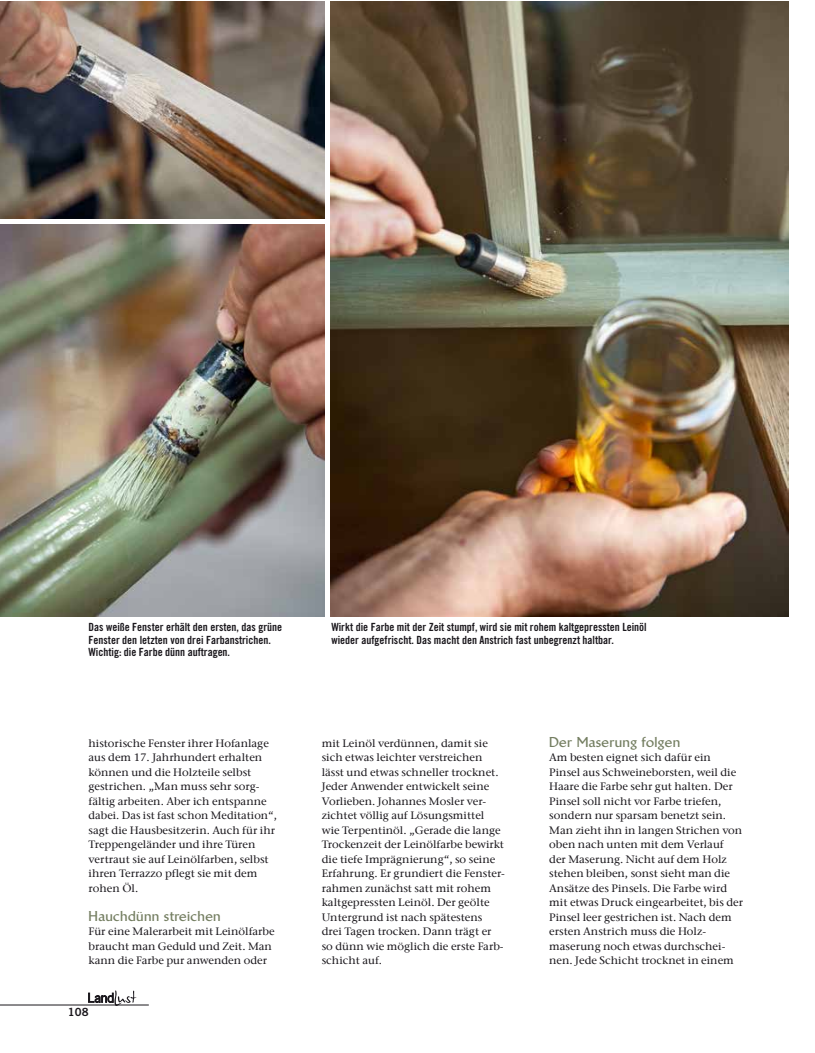
<style>
.page{position:relative;width:815px;height:1053px;background:#fff}
.page>*{position:absolute;margin:0;border:0;box-sizing:border-box;transform-origin:0 0}
.t1{font:700 13.75px "Brewery Pro";letter-spacing:.025em;color:#747e61}
.t2{font:11.25px/12.5px "Trade Gothic LT Pro Bd Cn 20";color:#1a171c}
.t3{font:11.25px "Trade Gothic LT Pro Bd 2";color:#1a171c}
.t4{font:500 10.75px/14.5px "ITC Stone Serif Com";color:#1a171c;scale:1.05 1}
</style>
<div class="page">
<hr style="left:0;top:1004px;width:149px;height:1px;background:#1a171c">
<svg style="left:88px;top:990px;width:48px;height:15px"></svg>
<img style="left:331px;top:1px;width:458px;height:615px">
<img style="left:0;top:1px;width:324px;height:218px">
<img style="left:0;top:225px;width:324px;height:391px">
<p class="t2" style="left:89px;top:620px;width:195px">Das weiße Fenster erhält den ersten, das grüne<br>Fenster den letzten von drei Farbanstrichen.<br>Wichtig: die Farbe dünn auftragen.</p>
<p class="t4" style="left:89px;top:735px;width:181px">historische Fenster ihrer Hofanlage aus dem 17. Jahrhundert erhalten können und die Holzteile selbst gestrichen. „Man muss sehr sorg&shy;fältig arbeiten. Aber ich entspanne dabei. Das ist fast schon Meditation“, sagt die Hausbesitzerin. Auch für ihr<br>Treppengeländer und ihre Türen vertraut sie auf Leinölfarben, selbst ihren Terrazzo pflegt sie mit dem rohen Öl.</p>
<p class="t1" style="left:89px;top:907px;width:134px">Hauchdünn streichen</p>
<p class="t4" style="left:89px;top:924px;width:179px">Für eine Malerarbeit mit Leinölfarbe braucht man Geduld und Zeit. Man kann die Farbe pur anwenden oder</p>
<p class="t3" style="left:68px;top:1004px;width:22px">108</p>
<p class="t2" style="left:332px;top:620px;width:317px">Wirkt die Farbe mit der Zeit stumpf, wird sie mit rohem kaltgepressten Leinöl wieder aufgefrischt. Das macht den Anstrich fast unbegrenzt haltbar.</p>
<p class="t4" style="left:322px;top:735px;width:176px">mit Leinöl verdünnen, damit sie sich etwas leichter verstreichen lässt und etwas schneller trocknet.<br>Jeder Anwender entwickelt seine<br>Vorlieben. Johannes Mosler ver&shy;zichtet völlig auf Lösungsmittel wie Terpentinöl. „Gerade die lange<br>Trockenzeit der Leinölfarbe bewirkt die tiefe Imprägnierung“, so seine<br>Erfahrung. Er grundiert die Fenster&shy;rahmen zunächst satt mit rohem kaltgepressten Leinöl. Der geölte<br>Untergrund ist nach spätestens drei Tagen trocken. Dann trägt er so dünn wie möglich die erste Farb&shy;schicht auf.</p>
<p class="t1" style="left:549px;top:733px;width:132px">Der Maserung folgen</p>
<p class="t4" style="left:549px;top:750px;width:186px">Am besten eignet sich dafür ein Pinsel aus Schweineborsten, weil die Haare die Farbe sehr gut halten. Der Pinsel soll nicht vor Farbe triefen, sondern nur sparsam benetzt sein.<br>Man zieht ihn in langen Strichen von oben nach unten mit dem Verlauf der Maserung. Nicht auf dem Holz stehen bleiben, sonst sieht man die Ansätze des Pinsels. Die Farbe wird mit etwas Druck eingearbeitet, bis der Pinsel leer gestrichen ist. Nach dem ersten Anstrich muss die Holz&shy;maserung noch etwas durchschei&shy;nen. Jede Schicht trocknet in einem</p>
</div>
